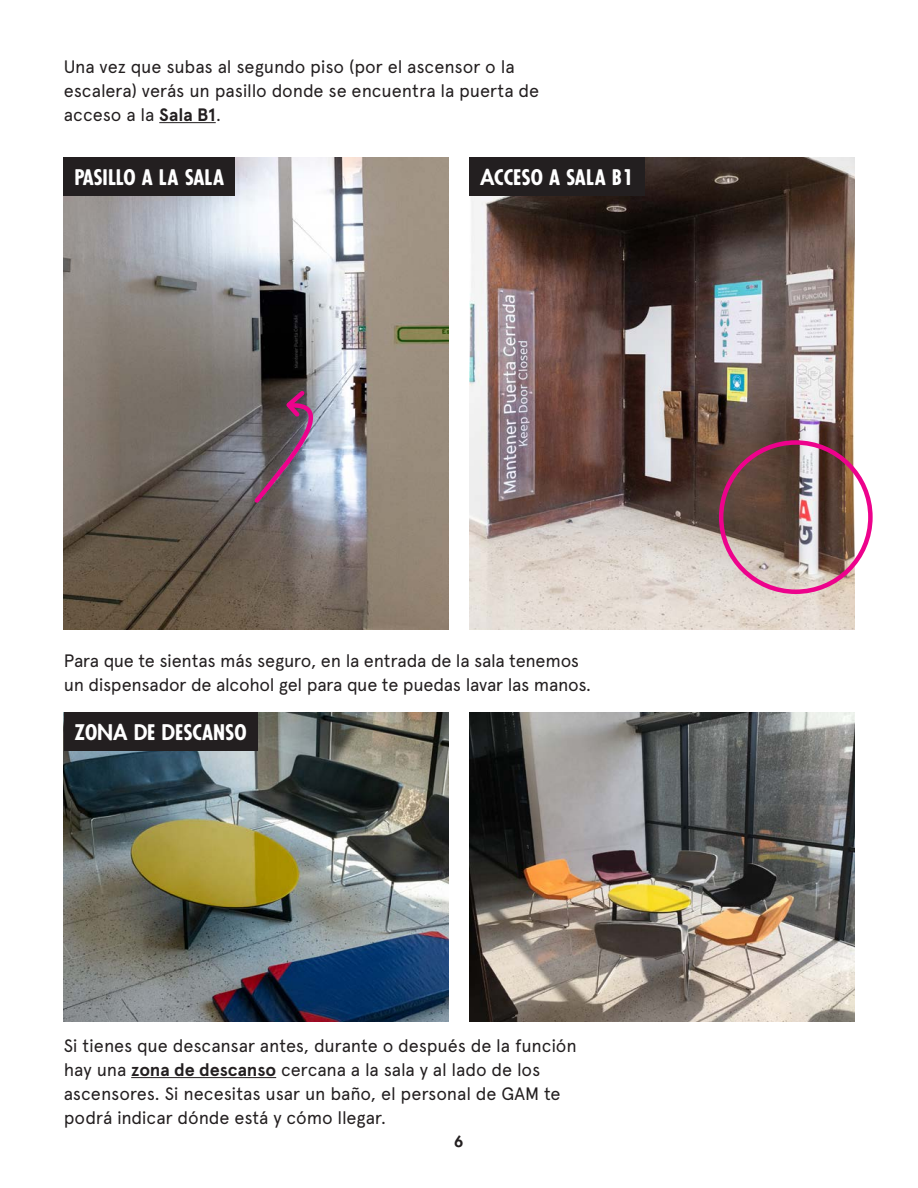
<style>
.page{position:relative;width:918px;height:1188px;background:#fff}
.page>*{position:absolute;margin:0;border:0;box-sizing:border-box;transform-origin:0 0}
.P1{font:21px "Futura Passata DISPLAY";color:#fff}
.P1-2{font:18px/24px "Apercu";letter-spacing:-.01em;color:#231f20}
.t1{font:15px "Futura Passata DISPLAY";color:#231f20}
.s1{font-weight:700}
</style>
<div class="page">
<hr style="left:131px;top:1077px;width:145px;height:1px;background:#231f20">
<img style="left:64px;top:157px;width:384px;height:472px">
<img style="left:470px;top:157px;width:384px;height:472px">
<div style="left:470px;top:157px;width:175px;height:39px;background:#231f20"></div>
<hr style="left:159px;top:122px;width:57px;height:1px;background:#231f20">
<div style="left:64px;top:157px;width:171px;height:39px;background:#231f20"></div>
<svg style="left:251px;top:387px;width:88px;height:120px;background:#8c7f90"></svg>
<img style="left:64px;top:712px;width:384px;height:309px">
<div style="left:64px;top:712px;width:193px;height:39px;background:#231f20"></div>
<img style="left:470px;top:712px;width:384px;height:309px">
<div style="left:719px;top:440px;width:154px;height:154px;border:4px solid #ed028c;border-radius:50%"></div>
<p class="P1-2" style="left:64px;top:54px;width:477px">Una vez que subas al segundo piso (por el ascensor o la escalera) verás un pasillo donde se encuentra la puerta de acceso a la <span class="s1">Sala B1</span>.</p>
<p class="P1" style="left:74px;top:163px;width:152px">PASILLO A LA SALA</p>
<p class="P1" style="left:480px;top:163px;width:155px">ACCESO A SALA B1</p>
<p class="P1-2" style="left:64px;top:649px;width:529px">Para que te sientas más seguro, en la entrada de la sala tenemos un dispensador de alcohol gel para que te puedas lavar las manos.</p>
<p class="P1" style="left:74px;top:718px;width:174px">ZONA DE DESCANSO</p>
<p class="P1-2" style="left:64px;top:1033px;width:515px">Si tienes que descansar antes, durante o después de la función hay una <span class="s1">zona de descanso</span> cercana a la sala y al lado de los ascensores. Si necesitas usar un baño, el personal de GAM te podrá indicar dónde está y cómo llegar.</p>
<p class="t1" style="left:455px;top:1131px;width:10px">6</p>
</div>
